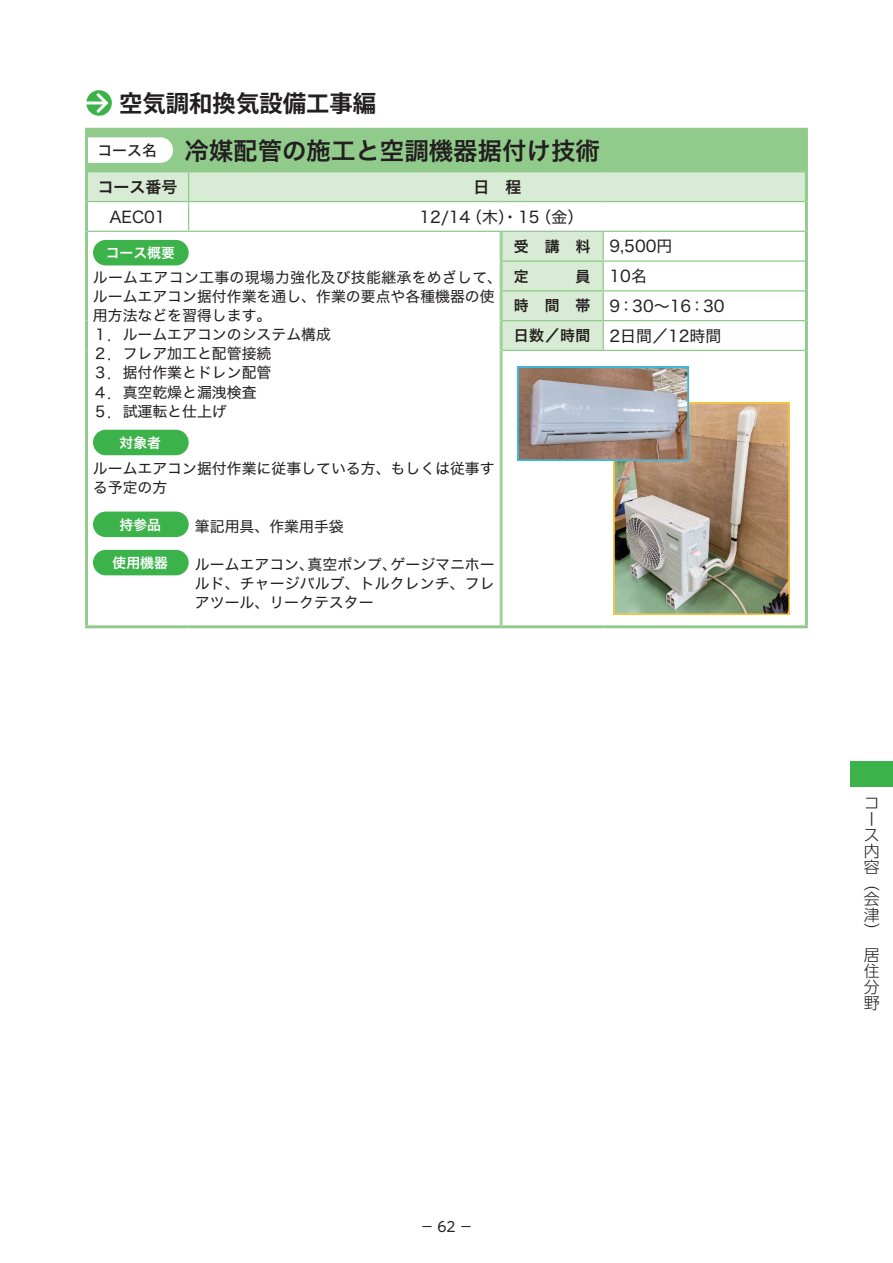
<style>
.page{position:relative;width:893px;height:1263px;background:#fff}
.page>*{position:absolute;margin:0;border:0;box-sizing:border-box;transform-origin:0 0}
.t1{font:24.45px "Hira Kaku Pro W6";color:#231f20}
.t2{font:700 23.4px "Koz Go Pro";color:#231f20}
.t3{font:15.9px/29.7px "Hira Kaku Std W4";color:#231f20}
.t4{font:300 15.9px/15.9px "UD Shin Go Pro";color:#231f20}
.t5{font:15.9px "Hira Kaku Pro W6";color:#231f20}
.t6{font:14.85px/19.2px "Hira Kaku Std W4";color:#231f20}
.t7{font:14.85px "Hira Kaku Std W5";color:#231f20}
.t8{font:14.85px "Hira Kaku Pro W6";color:#231f20}
.t9{font:13.8px "Hira Kaku Pro W6";color:#fff}
.t10{font:13.8px "UD Shin M Go Pro";color:#231f20}
.s1{font-family:"Hira Kaku Pro W6";font-size:14.85px}
</style>
<div class="page">
<svg style="left:86px;top:90px;width:26px;height:26px"></svg>
<svg style="left:97px;top:93px;width:11px;height:20px"></svg>
<hr style="left:85px;top:101px;width:23px;height:3px;background:#fff;border-radius:2px">
<div style="left:87px;top:129px;width:719px;height:43px;background:#91cb8b"></div>
<svg style="left:88px;top:172px;width:717px;height:178px"></svg>
<hr style="left:85px;top:128px;width:104px;height:3px;background:#91cb8b">
<hr style="left:85px;top:131px;width:3px;height:41px;background:#91cb8b">
<hr style="left:189px;top:128px;width:312px;height:3px;background:#91cb8b">
<hr style="left:501px;top:128px;width:102px;height:3px;background:#91cb8b">
<hr style="left:603px;top:128px;width:205px;height:3px;background:#91cb8b">
<hr style="left:805px;top:131px;width:3px;height:41px;background:#91cb8b">
<hr style="left:85px;top:172px;width:3px;height:30px;background:#91cb8b">
<hr style="left:805px;top:172px;width:3px;height:30px;background:#91cb8b">
<hr style="left:85px;top:202px;width:3px;height:29px;background:#91cb8b">
<hr style="left:805px;top:202px;width:3px;height:29px;background:#91cb8b">
<hr style="left:88px;top:201px;width:101px;height:1px;background:#91cb8b">
<hr style="left:189px;top:201px;width:312px;height:1px;background:#91cb8b">
<svg style="left:188px;top:172px;width:1px;height:59px"></svg>
<hr style="left:501px;top:201px;width:102px;height:1px;background:#91cb8b">
<hr style="left:603px;top:201px;width:202px;height:1px;background:#91cb8b">
<hr style="left:88px;top:231px;width:101px;height:1px;background:#91cb8b">
<hr style="left:189px;top:231px;width:312px;height:1px;background:#91cb8b">
<hr style="left:85px;top:231px;width:3px;height:30px;background:#91cb8b">
<hr style="left:85px;top:261px;width:3px;height:30px;background:#91cb8b">
<hr style="left:85px;top:291px;width:3px;height:30px;background:#91cb8b">
<hr style="left:85px;top:321px;width:3px;height:29px;background:#91cb8b">
<hr style="left:85px;top:350px;width:3px;height:275px;background:#91cb8b">
<hr style="left:85px;top:625px;width:104px;height:3px;background:#91cb8b">
<hr style="left:189px;top:625px;width:312px;height:3px;background:#91cb8b">
<hr style="left:501px;top:231px;width:102px;height:1px;background:#91cb8b">
<hr style="left:603px;top:231px;width:202px;height:1px;background:#91cb8b">
<hr style="left:503px;top:260px;width:100px;height:2px;background:#91cb8b">
<hr style="left:603px;top:260px;width:202px;height:2px;background:#91cb8b">
<hr style="left:503px;top:290px;width:100px;height:1px;background:#91cb8b">
<hr style="left:603px;top:290px;width:202px;height:1px;background:#91cb8b">
<hr style="left:503px;top:320px;width:100px;height:1px;background:#91cb8b">
<hr style="left:603px;top:320px;width:202px;height:1px;background:#91cb8b">
<svg style="left:603px;top:232px;width:1px;height:118px"></svg>
<hr style="left:503px;top:350px;width:100px;height:1px;background:#91cb8b">
<hr style="left:603px;top:350px;width:202px;height:1px;background:#91cb8b">
<hr style="left:500px;top:232px;width:3px;height:29px;background:#a3d19c">
<hr style="left:500px;top:261px;width:3px;height:30px;background:#a3d19c">
<hr style="left:500px;top:291px;width:3px;height:30px;background:#a3d19c">
<hr style="left:500px;top:321px;width:3px;height:29px;background:#a3d19c">
<hr style="left:500px;top:350px;width:3px;height:275px;background:#a3d19c">
<hr style="left:805px;top:231px;width:3px;height:30px;background:#91cb8b">
<hr style="left:805px;top:261px;width:3px;height:30px;background:#91cb8b">
<hr style="left:805px;top:291px;width:3px;height:30px;background:#91cb8b">
<hr style="left:805px;top:321px;width:3px;height:29px;background:#91cb8b">
<hr style="left:805px;top:350px;width:3px;height:275px;background:#91cb8b">
<hr style="left:501px;top:625px;width:102px;height:3px;background:#91cb8b">
<hr style="left:603px;top:625px;width:205px;height:3px;background:#91cb8b">
<svg style="left:88px;top:137px;width:85px;height:26px"></svg>
<div style="left:93px;top:240px;width:96px;height:25px;background:#3cb24b;border-radius:13px"></div>
<div style="left:93px;top:430px;width:96px;height:25px;background:#3cb24b;border-radius:13px"></div>
<div style="left:93px;top:512px;width:96px;height:25px;background:#3cb24b;border-radius:13px"></div>
<div style="left:93px;top:550px;width:96px;height:25px;background:#3cb24b;border-radius:13px"></div>
<img style="left:613px;top:402px;width:177px;height:212px">
<img style="left:518px;top:366px;width:171px;height:95px">
<div style="left:850px;top:761px;width:43px;height:26px;background:#3cb24b"></div>
<h2 class="t2" style="left:119px;top:88px;width:259px">空気調和換気設備工事編</h2>
<h1 class="t1" style="left:184px;top:128px;width:417px">冷媒配管の施工と空調機器据付け技術</h1>
<p class="t5" style="left:98px;top:172px;width:81px">コース番号</p>
<p class="t5" style="left:474px;top:172px;width:49px">日　程</p>
<p class="t3" style="left:109px;top:202px;width:58px">AEC01</p>
<p class="t3" style="left:420px;top:202px;width:165px">12/14（木）・15（金）</p>
<p class="t7" style="left:97px;top:139px;width:61px">コース名</p>
<p class="t9" style="left:106px;top:240px;width:71px">コース概要</p>
<p class="t6" style="left:93px;top:267px;width:411px">ルームエアコン工事の現場力強化及び技能継承をめざして、ルームエアコン据付作業を通し、作業の要点や各種機器の使用方法などを習得します。<br>１．ルームエアコンのシステム構成<br>２．フレア加工と配管接続<br>３．据付作業とドレン配管<br>４．真空乾燥と漏洩検査<br>５．試運転と仕上げ</p>
<p class="t9" style="left:120px;top:430px;width:43px">対象者</p>
<p class="t6" style="left:93px;top:459px;width:403px">ルームエアコン据付作業に従事している方、もしくは従事する予定の方</p>
<p class="t6" style="left:195px;top:516px;width:150px">筆記用具、作業用手袋</p>
<p class="t6" style="left:195px;top:554px;width:301px;text-align:justify">ルームエアコン、真空ポンプ、ゲージマニホールド、チャージバルブ、トルクレンチ、フレアツール、リークテスター</p>
<p class="t9" style="left:120px;top:512px;width:43px">持参品</p>
<p class="t9" style="left:113px;top:550px;width:57px">使用機器</p>
<p class="t3" style="left:514px;top:231px;width:160px"><span class="s1">受 講 料</span> 9,500円</p>
<p class="t8" style="left:514px;top:263px;width:40px">定　</p>
<p class="t3" style="left:514px;top:261px;width:212px;text-indent:62px"><span class="s1">員</span> 10名<br><span class="s1">時 間 帯</span> 9：30～16：30<span class="s1">日数／時間</span> 2日間／12時間</p>
<p class="t10" style="left:420px;top:1216px;width:54px">−62−</p>
<p class="t4" style="left:864px;top:795px;width:17px">コース内容（会津）</p>
<p class="t4" style="left:864px;top:946px;width:17px;text-align:justify">居住分野</p>
</div>
